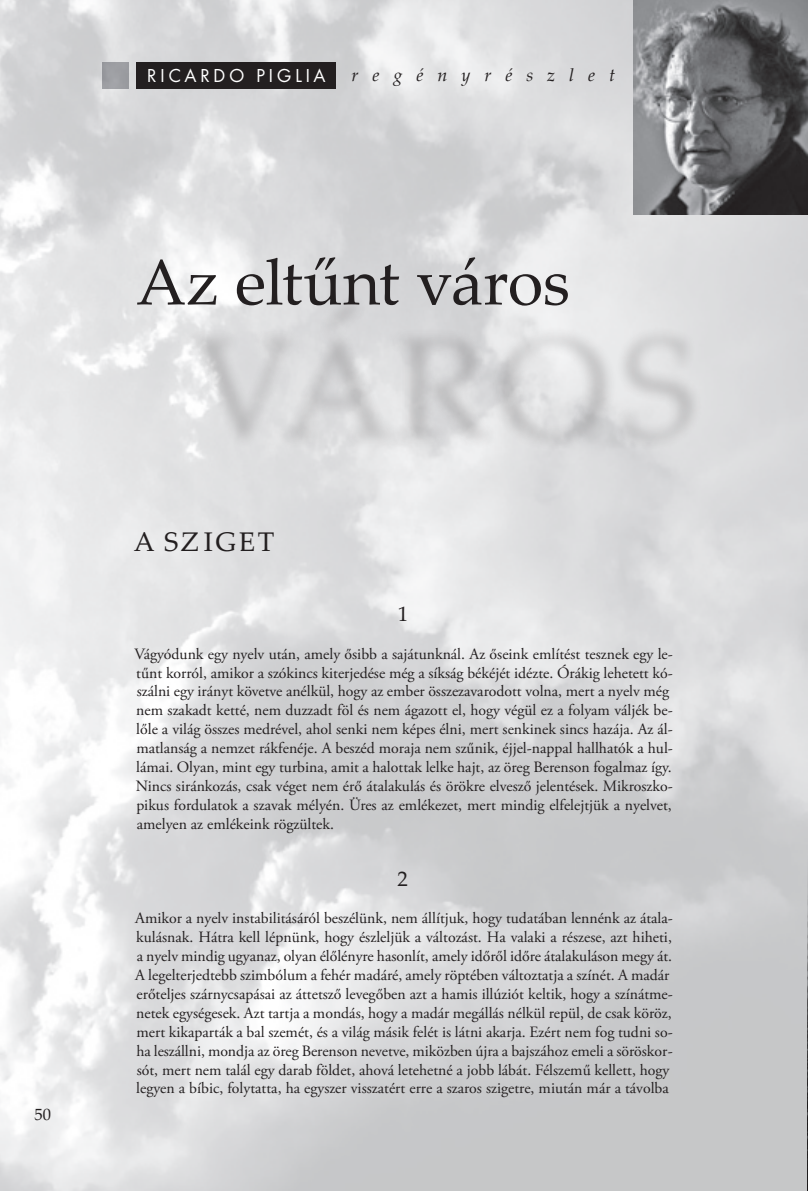
<style>
.page{position:relative;width:808px;height:1191px;background:#fff}
.page>*{position:absolute;margin:0;border:0;box-sizing:border-box;transform-origin:0 0}
.t1{font:64.5px "Palatino Linotype";letter-spacing:-.005em;color:#231f20}
.t2{font:27px "Palatino Linotype";color:#231f20}
.t3{font:21px "Palatino Linotype";color:#231f20}
.t4{font:19.5px "Futura TEE";letter-spacing:.175em;color:#fff}
.t5{font:italic 18px "Palatino Linotype";letter-spacing:.775em;color:#231f20}
.t6{font:16.5px "Palatino Linotype";color:#231f20}
.t7{font:15.75px/18.9px "Adobe Garamond Pro";color:#231f20}
</style>
<div class="page">
<img style="left:0;top:0;width:808px;height:1191px">
<div style="left:182px;top:294px;width:521px;height:157px;background:#231f20;opacity:.2"></div>
<div style="left:102px;top:62px;width:26px;height:26px;background:#9d9ea3"></div>
<div style="left:136px;top:62px;width:200px;height:26px;background:#231f20"></div>
<img style="left:807px;top:842px;width:1px;height:349px">
<img style="left:634px;top:0;width:174px;height:215px">
<p class="t4" style="left:147px;top:64px;width:180px">R ICARD O PIGLIA</p>
<p class="t5" style="left:351px;top:62px;width:265px">regényrészlet</p>
<h1 class="t1" style="left:136px;top:237px;width:435px">Az eltűnt város</h1>
<p class="t6" style="left:35px;top:1102px;width:18px">50</p>
<h2 class="t2" style="left:134px;top:523px;width:89px">A sz iget</h2>
<h3 class="t3" style="left:398px;top:598px;width:12px">1</h3>
<p class="t7" style="left:134px;top:644px;width:540px">Vágyódunk egy nyelv után, amely ősibb a sajátunknál. Az őseink említést tesznek egy le&shy;tűnt korról, amikor a szókincs kiterjedése még a síkság békéjét idézte. Órákig lehetett kó&shy;szálni egy irányt követve anélkül, hogy az ember összezavarodott volna, mert a nyelv még nem szakadt ketté, nem duzzadt föl és nem ágazott el, hogy végül ez a folyam váljék be&shy;lőle a világ összes medrével, ahol senki nem képes élni, mert senkinek sincs hazája. Az ál&shy;matlanság a nemzet rákfenéje. A beszéd moraja nem szűnik, éjjel-nappal hallhatók a hul&shy;lámai. Olyan, mint egy turbina, amit a halottak lelke hajt, az öreg Berenson fogalmaz így.<br>Nincs siránkozás, csak véget nem érő átalakulás és örökre elvesző jelentések. Mikroszko&shy;pikus fordulatok a szavak mélyén. Üres az emlékezet, mert mindig elfelejtjük a nyelvet, amelyen az emlékeink rögzültek.</p>
<h3 class="t3" style="left:397px;top:863px;width:12px">2</h3>
<p class="t7" style="left:135px;top:909px;width:539px">Amikor a nyelv instabilitásáról beszélünk, nem állítjuk, hogy tudatában lennénk az átala&shy;kulásnak. Hátra kell lépnünk, hogy észleljük a változást. Ha valaki a részese, azt hiheti, a nyelv mindig ugyanaz, olyan élőlényre hasonlít, amely időről időre átalakuláson megy át.<br>A legelterjedtebb szimbólum a fehér madáré, amely röptében változtatja a színét. A madár erőteljes szárnycsapásai az áttetsző levegőben azt a hamis illúziót keltik, hogy a színátme&shy;netek egységesek. Azt tartja a mondás, hogy a madár megállás nélkül repül, de csak köröz, mert kikaparták a bal szemét, és a világ másik felét is látni akarja. Ezért nem fog tudni so&shy;ha leszállni, mondja az öreg Berenson nevetve, miközben újra a bajszához emeli a söröskor&shy;sót, mert nem talál egy darab földet, ahová letehetné a jobb lábát. Félszemű kellett, hogy legyen a bíbic, folytatta, ha egyszer visszatért erre a szaros szigetre, miután már a távolba</p>
</div>
